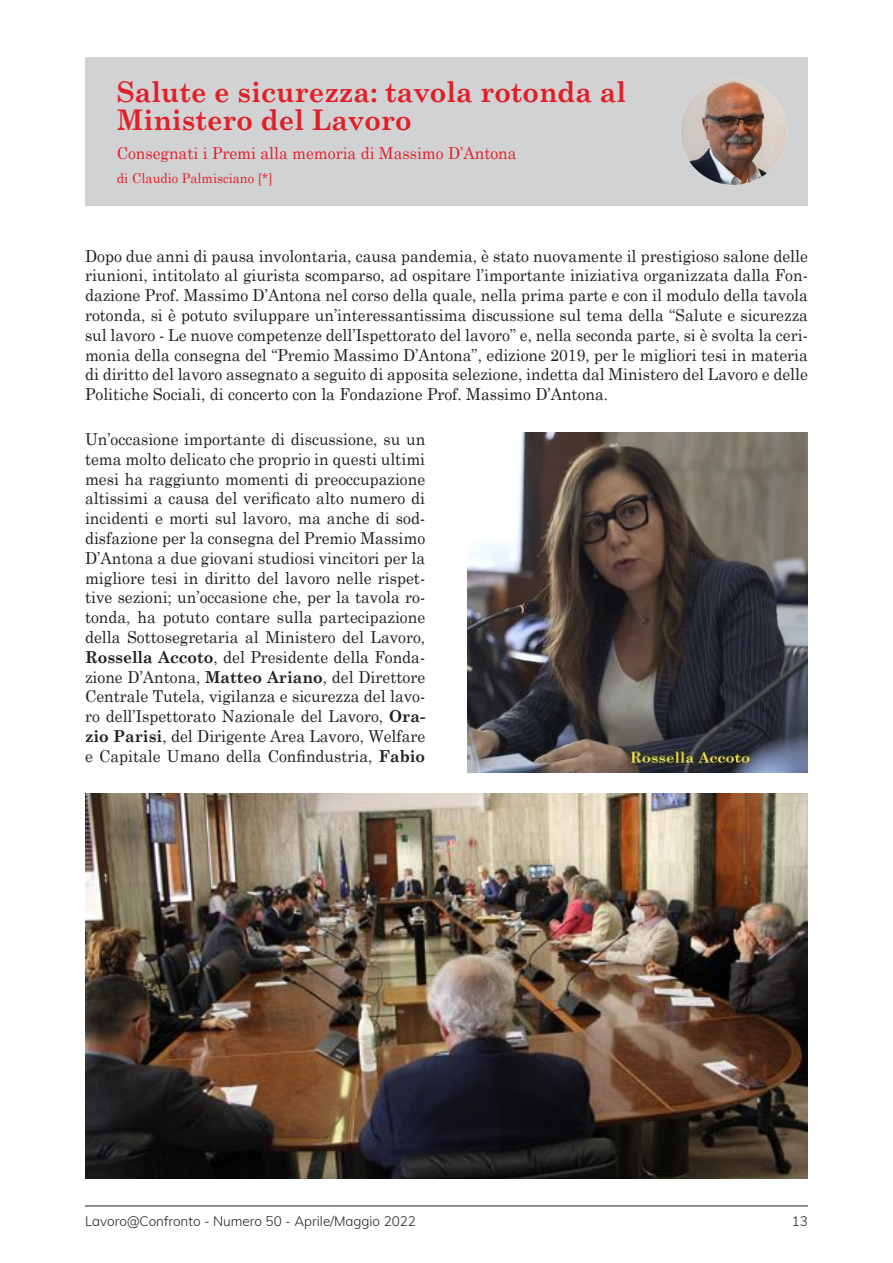
<style>
.page{position:relative;width:893px;height:1263px;background:#fff}
.page>*{position:absolute;margin:0;border:0;box-sizing:border-box;transform-origin:0 0}
.t1{font:700 28.5px/28.5px "Century Schoolbook";color:#e21f26;scale:.95 1}
.t2{font:16.5px/19.8px "Century Schoolbook";color:#231f20;text-align:justify;scale:.95 1}
.t3{font:16.5px "Century Schoolbook";color:#e21f26;scale:.95 1}
.t4{font:300 13.5px "Muli";color:#231f20}
.t5{font:13.5px "Century Schoolbook";color:#e21f26;scale:.95 1}
.s1{font-weight:700}
</style>
<div class="page">
<hr style="left:85px;top:1205px;width:723px;height:1px;background:#231f20">
<div style="left:85px;top:57px;width:723px;height:149px;background:#d1d2d4"></div>
<img style="left:680px;top:79px;width:107px;height:106px;border-radius:53px">
<img style="left:85px;top:793px;width:723px;height:385px">
<img style="left:468px;top:433px;width:340px;height:340px">
<h1 class="t1" style="left:117px;top:77px;width:537px">Salute e sicurezza: tavola rotonda al<br>Ministero del Lavoro</h1>
<p class="t3" style="left:117px;top:142px;width:422px">Consegnati i Premi alla memoria di Massimo D’Antona</p>
<p class="t5" style="left:117px;top:170px;width:166px">di Claudio Palmisciano [*]</p>
<p class="t2" style="left:85px;top:245px;width:762px">Dopo due anni di pausa involontaria, causa pandemia, è stato nuovamente il prestigioso salone delle riunioni, intitolato al giurista scomparso, ad ospitare l’importante iniziativa organizzata dalla Fon&shy;dazione Prof. Massimo D’Antona nel corso della quale, nella prima parte e con il modulo della tavola rotonda, si è potuto sviluppare un’interessantissima discussione sul tema della “Salute e sicurezza sul lavoro - Le nuove competenze dell’Ispettorato del lavoro” e, nella seconda parte, si è svolta la ceri&shy;monia della consegna del “Premio Massimo D’Antona”, edizione 2019, per le migliori tesi in materia di diritto del lavoro assegnato a seguito di apposita selezione, indetta dal Ministero del Lavoro e delle Politiche Sociali, di concerto con la Fondazione Prof. Massimo D’Antona.</p>
<p class="t2" style="left:85px;top:429px;width:360px">Un’occasione importante di discussione, su un tema molto delicato che proprio in questi ultimi mesi ha raggiunto momenti di preoccupazione altissimi a causa del verificato alto numero di incidenti e morti sul lavoro, ma anche di sod&shy;disfazione per la consegna del Premio Massimo D’Antona a due giovani studiosi vincitori per la migliore tesi in diritto del lavoro nelle rispet&shy;tive sezioni; un’occasione che, per la tavola ro&shy;tonda, ha potuto contare sulla partecipazione della Sottosegretaria al Ministero del Lavoro, <span class="s1">Rossella Accoto</span>, del Presidente della Fonda&shy;zione D’Antona, <span class="s1">Matteo Ariano</span>, del Direttore Centrale Tutela, vigilanza e sicurezza del lavo&shy;ro dell’Ispettorato Nazionale del Lavoro, <span class="s1">Ora&shy;zio Parisi</span>, del Dirigente Area Lavoro, Welfare e Capitale Umano della Confindustria, <span class="s1">Fabio</span></p>
<p class="t4" style="left:85px;top:1212px;width:333px">Lavoro@Confronto - Numero 50 - Aprile/Maggio 2022</p>
<p class="t4" style="left:792px;top:1212px;width:18px">13</p>
</div>
